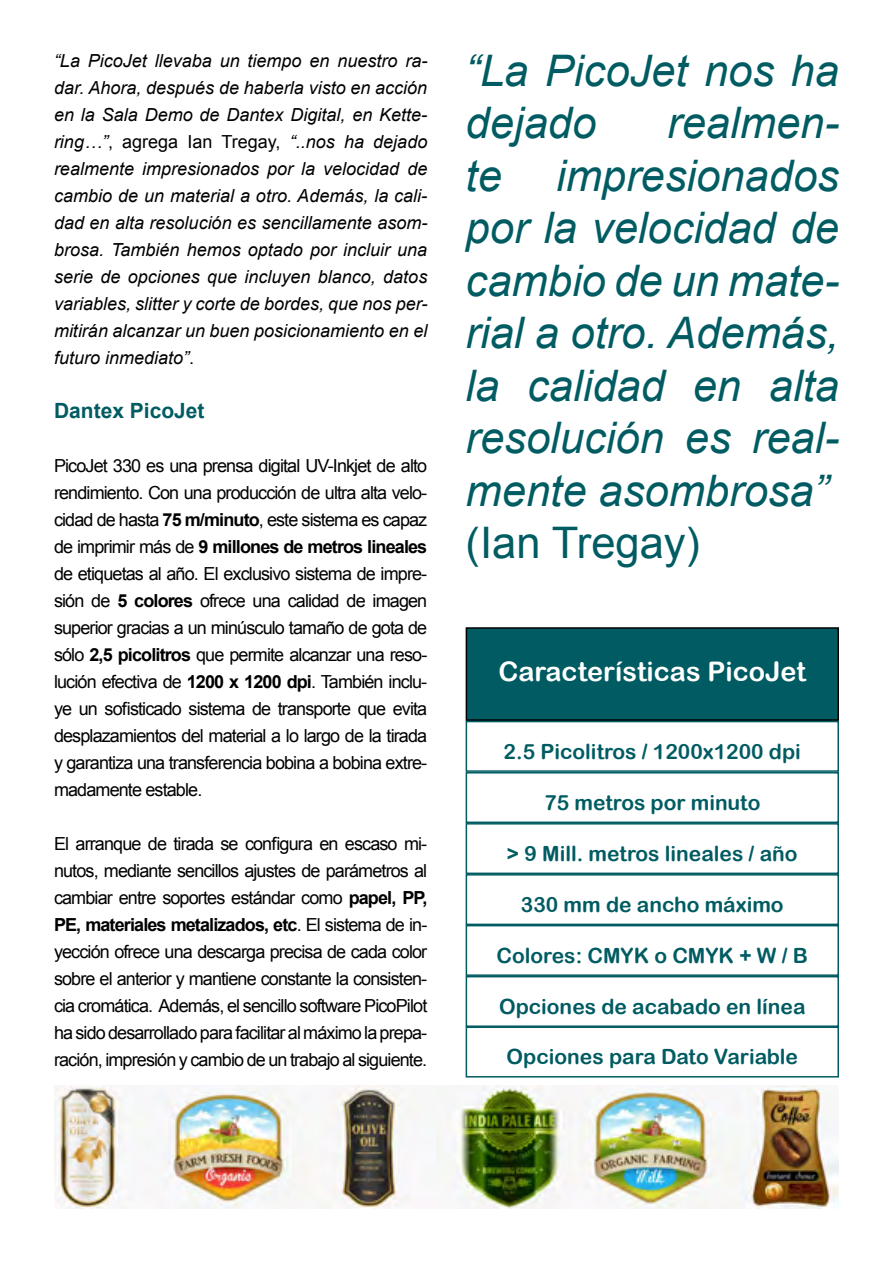
<style>
.page{position:relative;width:893px;height:1263px;background:#fff}
.page>*{position:absolute;margin:0;border:0;box-sizing:border-box;transform-origin:0 0}
.t1{font:italic 43.5px/52.5px "Arial";color:#005c62}
.t2{font:43.5px "Arial";color:#005c62}
.t3{font:27px "Arial Rounded MT Bold";color:#fff}
.t4{font:21px "Arial Rounded MT Bold";color:#005c62}
.t5{font:700 21px "Arial";color:#005c62}
.t6{font:18px/27px "Arial";letter-spacing:-.05em;color:#000;text-align:justify}
.t7{font:italic 18px/27px "Arial";color:#000;text-align:justify}
.s1{font-style:normal}
.s2{font-weight:700}
</style>
<div class="page">
<img style="left:54px;top:1085px;width:785px;height:124px">
<div style="left:466px;top:628px;width:372px;height:92px;background:#005c62"></div>
<div style="left:466px;top:627px;width:373px;height:94px;border:2px solid #000"></div>
<div style="left:466px;top:721px;width:373px;height:51px;border:2px solid #005c62"></div>
<div style="left:466px;top:772px;width:373px;height:51px;border:2px solid #005c62"></div>
<div style="left:466px;top:874px;width:373px;height:51px;border:2px solid #005c62"></div>
<div style="left:466px;top:925px;width:373px;height:51px;border:2px solid #005c62"></div>
<div style="left:466px;top:976px;width:373px;height:51px;border:2px solid #005c62"></div>
<div style="left:466px;top:1026px;width:373px;height:51px;border:2px solid #005c62"></div>
<div style="left:466px;top:823px;width:373px;height:51px;border:2px solid #005c62"></div>
<p class="t7" style="left:54px;top:48px;width:375px">“La PicoJet llevaba un tiempo en nuestro ra&shy;dar. Ahora, después de haberla visto en acción en la Sala Demo de Dantex Digital, en Kette&shy;ring…”<span class="s1">, agrega Ian Tregay,</span> “..nos ha dejado realmente impresionados por la velocidad de cambio de un material a otro. Además, la cali&shy;dad en alta resolución es sencillamente asom&shy;brosa. También hemos optado por incluir una serie de opciones que incluyen blanco, datos variables, slitter y corte de bordes, que nos per&shy;mitirán alcanzar un buen posicionamiento en el futuro inmediato”<span class="s1">.</span></p>
<p class="t5" style="left:54px;top:397px;width:152px">Dantex PicoJet</p>
<p class="t6" style="left:54px;top:452px;width:375px">PicoJet 330 es una prensa digital UV-Inkjet de alto rendimiento. Con una producción de ultra alta velo&shy;cidad de hasta <span class="s2">75 m/minuto</span>, este sistema es capaz de imprimir más de <span class="s2">9 millones de metros lineales </span>de etiquetas al año. El exclusivo sistema de impre&shy;sión de <span class="s2">5 colores</span> ofrece una calidad de imagen superior gracias a un minúsculo tamaño de gota de sólo <span class="s2">2,5 picolitros</span> que permite alcanzar una reso&shy;lución efectiva de <span class="s2">1200 x 1200 dpi</span>. También inclu&shy;ye un sofisticado sistema de transporte que evita desplazamientos del material a lo largo de la tirada y garantiza una transferencia bobina a bobina extre&shy;madamente estable.</p>
<p class="t6" style="left:54px;top:830px;width:375px">El arranque de tirada se configura en escaso mi&shy;nutos, mediante sencillos ajustes de parámetros al cambiar entre soportes estándar como <span class="s2">papel, PP, PE, materiales metalizados, etc</span>. El sistema de in&shy;yección ofrece una descarga precisa de cada color sobre el anterior y mantiene constante la consisten&shy;cia cromática. Además, el sencillo software PicoPilot ha sido desarrollado para facilitar al máximo la prepa&shy;ración, impresión y cambio de un trabajo al siguiente.</p>
<h1 class="t1" style="left:466px;top:45px;width:375px">“La PicoJet nos ha dejado</h1>
<h1 class="t1" style="left:466px;top:97px;width:375px;text-align:justify;text-indent:202px">realmen&shy;te impresionados por la velocidad de cambio de un mate&shy;rial a otro. Además, la calidad en alta resolución es real&shy;mente asombrosa”</h1>
<h1 class="t2" style="left:466px;top:514px;width:236px">(Ian Tregay)</h1>
<h2 class="t3" style="left:498px;top:655px;width:309px">Características PicoJet</h2>
<p class="t4" style="left:504px;top:739px;width:299px">2.5 Picolitros / 1200x1200 dpi</p>
<p class="t4" style="left:544px;top:790px;width:218px">75 metros por minuto</p>
<p class="t4" style="left:507px;top:841px;width:292px">&gt; 9 Mill. metros lineales / año</p>
<p class="t4" style="left:521px;top:892px;width:264px">330 mm de ancho máximo</p>
<p class="t4" style="left:497px;top:943px;width:313px">Colores: CMYK o CMYK + W / B</p>
<p class="t4" style="left:499px;top:994px;width:308px">Opciones de acabado en línea</p>
<p class="t4" style="left:507px;top:1044px;width:293px">Opciones para Dato Variable</p>
</div>
